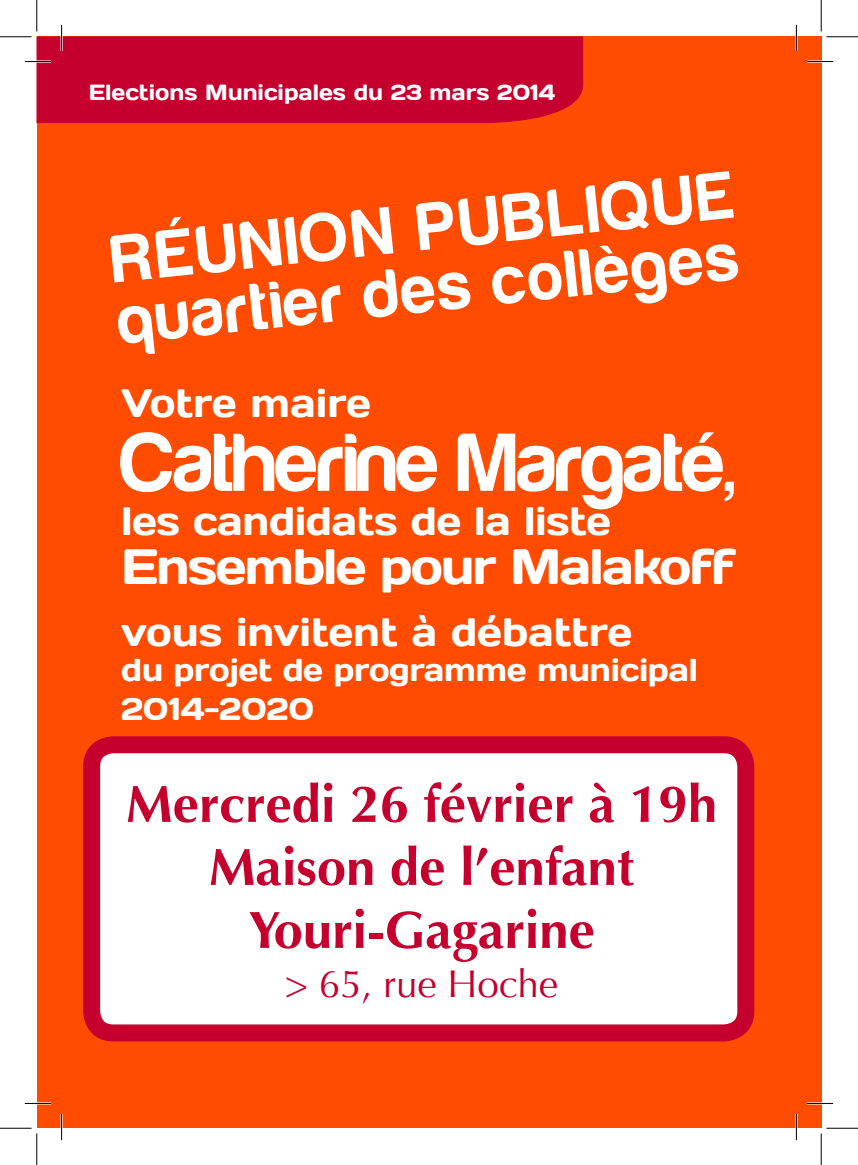
<style>
.page{position:relative;width:858px;height:1165px;background:#fff}
.page>*{position:absolute;margin:0;border:0;box-sizing:border-box;transform-origin:0 0}
.t1{font:84.88px "Harabara";color:#fff}
.t2{font:69.48px "Harabara";color:#fff}
.t3{font:68.6px "Harabara";color:#fff}
.t4{font:700 52.5px "Optima";color:#c5002e}
.t5{font:49.35px "Days";letter-spacing:-.04em;color:#fff}
.t6{font:39.38px "Days";letter-spacing:-.01em;color:#fff}
.t7{font:38.5px "Optima";color:#c5002e}
.t8{font:31.5px "Days";letter-spacing:-.01em;color:#fff}
.t9{font:21.88px "Days";color:#fff}
</style>
<div class="page">
<div style="left:37px;top:37px;width:784px;height:1091px;background:#ff4c00"></div>
<div style="left:37px;top:37px;width:546px;height:86px;background:#c5002e"></div>
<div style="left:92px;top:745px;width:653px;height:288px;background:#fff;border-radius:22px"></div>
<div style="left:83px;top:736px;width:671px;height:305px;border:17px solid #c5002e;border-radius:22px"></div>
<hr style="left:25px;top:60px;width:26px;height:3px;background:#fff">
<hr style="left:806px;top:60px;width:26px;height:3px;background:#fff">
<hr style="left:25px;top:1102px;width:26px;height:2px;background:#fff">
<hr style="left:806px;top:1102px;width:26px;height:2px;background:#fff">
<hr style="left:60px;top:25px;width:3px;height:26px;background:#fff">
<hr style="left:60px;top:1114px;width:3px;height:26px;background:#fff">
<hr style="left:795px;top:25px;width:2px;height:26px;background:#fff">
<hr style="left:795px;top:1114px;width:2px;height:26px;background:#fff">
<svg style="left:25px;top:61px;width:26px;height:1px"></svg>
<svg style="left:806px;top:61px;width:26px;height:1px"></svg>
<svg style="left:25px;top:1103px;width:26px;height:1px"></svg>
<svg style="left:806px;top:1103px;width:26px;height:1px"></svg>
<svg style="left:61px;top:25px;width:1px;height:26px"></svg>
<svg style="left:61px;top:1114px;width:1px;height:26px"></svg>
<svg style="left:795px;top:25px;width:1px;height:26px"></svg>
<svg style="left:795px;top:1114px;width:1px;height:26px"></svg>
<hr style="left:0;top:36px;width:32px;height:1px;background:#000">
<hr style="left:826px;top:36px;width:31px;height:1px;background:#000">
<hr style="left:0;top:1128px;width:32px;height:1px;background:#000">
<hr style="left:826px;top:1128px;width:31px;height:1px;background:#000">
<hr style="left:36px;top:0;width:1px;height:32px;background:#000">
<hr style="left:36px;top:1133px;width:1px;height:32px;background:#000">
<hr style="left:820px;top:0;width:1px;height:32px;background:#000">
<hr style="left:820px;top:1133px;width:1px;height:32px;background:#000">
<p class="t9" style="left:89px;top:79px;width:467px">Elections Municipales du 23 mars 2014</p>
<p class="t2" style="left:108px;top:224px;width:625px;rotate:-6deg">RÉUNION PUBLIQUE</p>
<p class="t3" style="left:115px;top:286px;width:624px;rotate:-6deg">quartier des collèges</p>
<p class="t6" style="left:121px;top:378px;width:251px">Votre maire</p>
<p class="t1" style="left:121px;top:418px;width:614px">Catherine Margaté,</p>
<p class="t6" style="left:121px;top:495px;width:491px">les candidats de la liste</p>
<p class="t5" style="left:121px;top:535px;width:615px">Ensemble pour Malakoff</p>
<p class="t6" style="left:121px;top:607px;width:512px">vous invitent à débattre</p>
<p class="t8" style="left:121px;top:650px;width:578px">du projet de programme municipal</p>
<p class="t8" style="left:121px;top:688px;width:194px">2014-2020</p>
<p class="t4" style="left:126px;top:773px;width:592px">Mercredi 26 février à 19h</p>
<p class="t4" style="left:209px;top:836px;width:427px">Maison de l’enfant</p>
<p class="t4" style="left:248px;top:899px;width:348px">Youri-Gagarine</p>
<p class="t7" style="left:285px;top:961px;width:275px">&gt; 65, rue Hoche</p>
</div>
